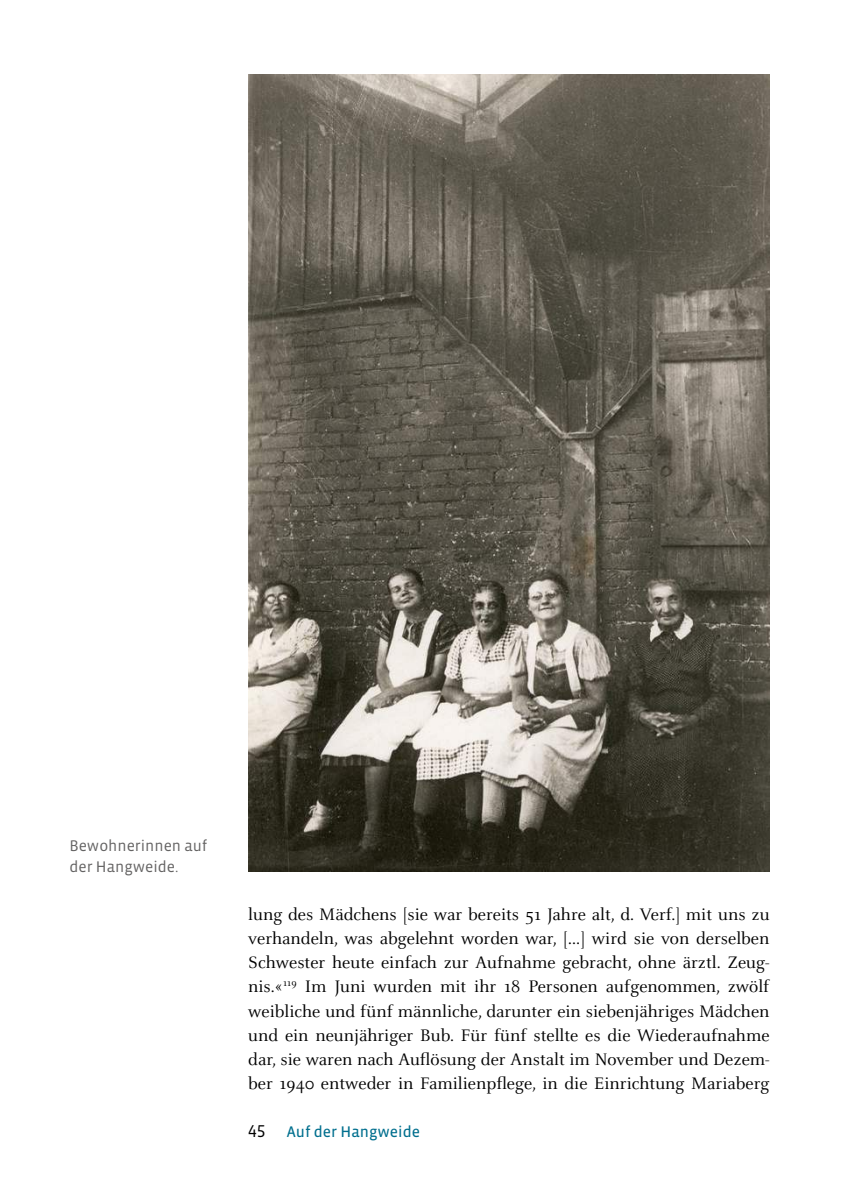
<style>
.page{position:relative;width:844px;height:1191px;background:#fff}
.page>*{position:absolute;margin:0;border:0;box-sizing:border-box;transform-origin:0 0}
.t1{font:18.38px/24.2px "Celeste Pro";color:#000;text-align:justify}
.t2{font:15.75px/21px "Vista Sans OT";color:#646363}
.t3{font:15.75px "Vista Sans OT";color:#006f8e}
.s1{font-size:17.5px;color:#000}
</style>
<div class="page">
<img style="left:248px;top:74px;width:521px;height:797px">
<p class="t2" style="left:69px;top:835px;width:139px">Bewohnerinnen auf der Hangweide.</p>
<p class="t1" style="left:248px;top:902px;width:522px">lung des Mädchens [sie war bereits 51 Jahre alt, d. Verf.] mit uns zu verhandeln, was abgelehnt worden war, […] wird sie von derselben Schwester heute einfach zur Aufnahme gebracht, ohne ärztl. Zeug&shy;nis.«<sup>119</sup> Im Juni wurden mit ihr 18 Personen aufgenommen, zwölf weibliche und fünf männliche, darunter ein siebenjähriges Mädchen und ein neunjähriger Bub. Für fünf stellte es die Wiederaufnahme dar, sie waren nach Auflösung der Anstalt im November und Dezem&shy;ber 1940 entweder in Familienpflege, in die Einrichtung Mariaberg</p>
<p class="t3" style="left:248px;top:1124px;width:173px"><span class="s1">45</span> Auf der Hangweide</p>
</div>
